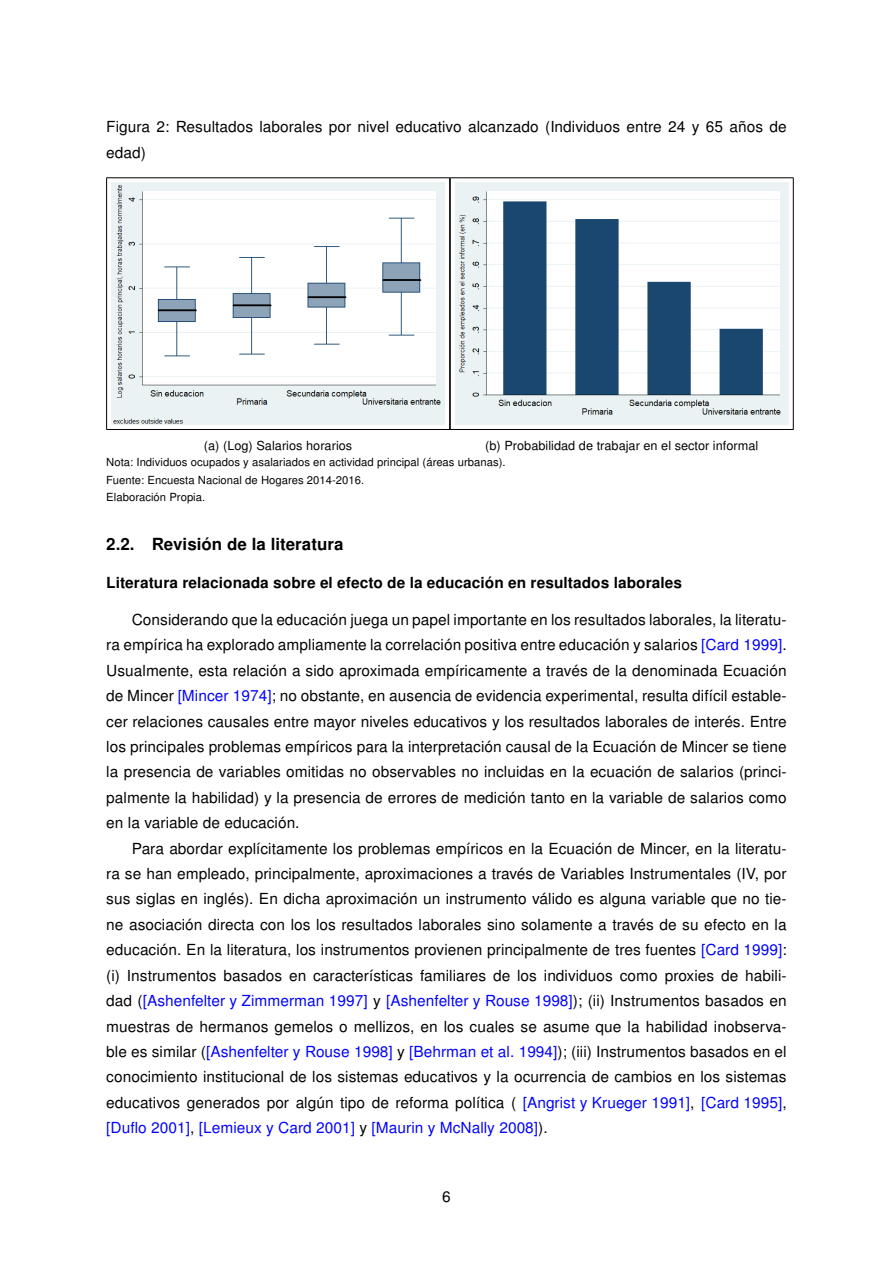
<style>
.page{position:relative;width:893px;height:1263px;background:#fff}
.page>*{position:absolute;margin:0;border:0;box-sizing:border-box;transform-origin:0 0}
.t1{font:700 17.1px "A030";color:#000}
.t2{font:15.6px/25.3px "A030";color:#000;text-align:justify}
.t3{font:700 15.6px "A030";color:#000}
.t4{font:12.75px "A030";color:#000}
.t5{font:11.4px/17.7px "A030";color:#000}
.s1{color:#00f}
</style>
<div class="page">
<hr style="left:106px;top:177px;width:344px;height:1px;background:#000">
<hr style="left:106px;top:178px;width:1px;height:251px;background:#000">
<img style="left:111px;top:183px;width:334px;height:242px">
<hr style="left:449px;top:178px;width:1px;height:251px;background:#000">
<hr style="left:106px;top:429px;width:344px;height:1px;background:#000">
<hr style="left:450px;top:177px;width:344px;height:1px;background:#000">
<hr style="left:450px;top:178px;width:1px;height:251px;background:#000">
<img style="left:455px;top:183px;width:333px;height:242px">
<hr style="left:793px;top:178px;width:1px;height:251px;background:#000">
<hr style="left:450px;top:429px;width:344px;height:1px;background:#000">
<p class="t2" style="left:106px;top:114px;width:682px">Figura 2: Resultados laborales por nivel educativo alcanzado (Individuos entre 24 y 65 años de edad)</p>
<p class="t4" style="left:204px;top:438px;width:150px">(a) (Log) Salarios horarios</p>
<p class="t4" style="left:485px;top:438px;width:274px">(b) Probabilidad de trabajar en el sector informal</p>
<p class="t5" style="left:106px;top:453px;width:401px">Nota: Individuos ocupados y asalariados en actividad principal (áreas urbanas).<br>Fuente: Encuesta Nacional de Hogares 2014-2016.<br>Elaboración Propia.</p>
<p class="t1" style="left:106px;top:534px;width:239px">2.2. Revisión de la literatura</p>
<p class="t3" style="left:106px;top:573px;width:577px">Literatura relacionada sobre el efecto de la educación en resultados laborales</p>
<p class="t2" style="left:106px;top:607px;width:682px;text-indent:25px">Considerando que la educación juega un papel importante en los resultados laborales, la literatu&shy;ra empírica ha explorado ampliamente la correlación positiva entre educación y salarios <span class="s1">[Card 1999]</span>.<br>Usualmente, esta relación a sido aproximada empíricamente a través de la denominada Ecuación de Mincer <span class="s1">[Mincer 1974]</span>; no obstante, en ausencia de evidencia experimental, resulta difícil estable&shy;cer relaciones causales entre mayor niveles educativos y los resultados laborales de interés. Entre los principales problemas empíricos para la interpretación causal de la Ecuación de Mincer se tiene la presencia de variables omitidas no observables no incluidas en la ecuación de salarios (princi&shy;palmente la habilidad) y la presencia de errores de medición tanto en la variable de salarios como en la variable de educación.</p>
<p class="t2" style="left:106px;top:835px;width:682px;text-indent:25px">Para abordar explícitamente los problemas empíricos en la Ecuación de Mincer, en la literatu&shy;ra se han empleado, principalmente, aproximaciones a través de Variables Instrumentales (IV, por sus siglas en inglés). En dicha aproximación un instrumento válido es alguna variable que no tie&shy;ne asociación directa con los los resultados laborales sino solamente a través de su efecto en la educación. En la literatura, los instrumentos provienen principalmente de tres fuentes <span class="s1">[Card 1999]</span>: (i) Instrumentos basados en características familiares de los individuos como proxies de habili&shy;dad (<span class="s1">[Ashenfelter y Zimmerman 1997]</span> y <span class="s1">[Ashenfelter y Rouse 1998]</span>); (ii) Instrumentos basados en muestras de hermanos gemelos o mellizos, en los cuales se asume que la habilidad inobserva&shy;ble es similar (<span class="s1">[Ashenfelter y Rouse 1998]</span> y <span class="s1">[Behrman et al. 1994]</span>); (iii) Instrumentos basados en el conocimiento institucional de los sistemas educativos y la ocurrencia de cambios en los sistemas educativos generados por algún tipo de reforma política ( <span class="s1">[Angrist y Krueger 1991]</span>, <span class="s1">[Card 1995]</span>, <span class="s1">[Duflo 2001]</span>, <span class="s1">[Lemieux y Card 2001]</span> y <span class="s1">[Maurin y McNally 2008]</span>).</p>
<p class="t2" style="left:442px;top:1183px;width:10px">6</p>
</div>
